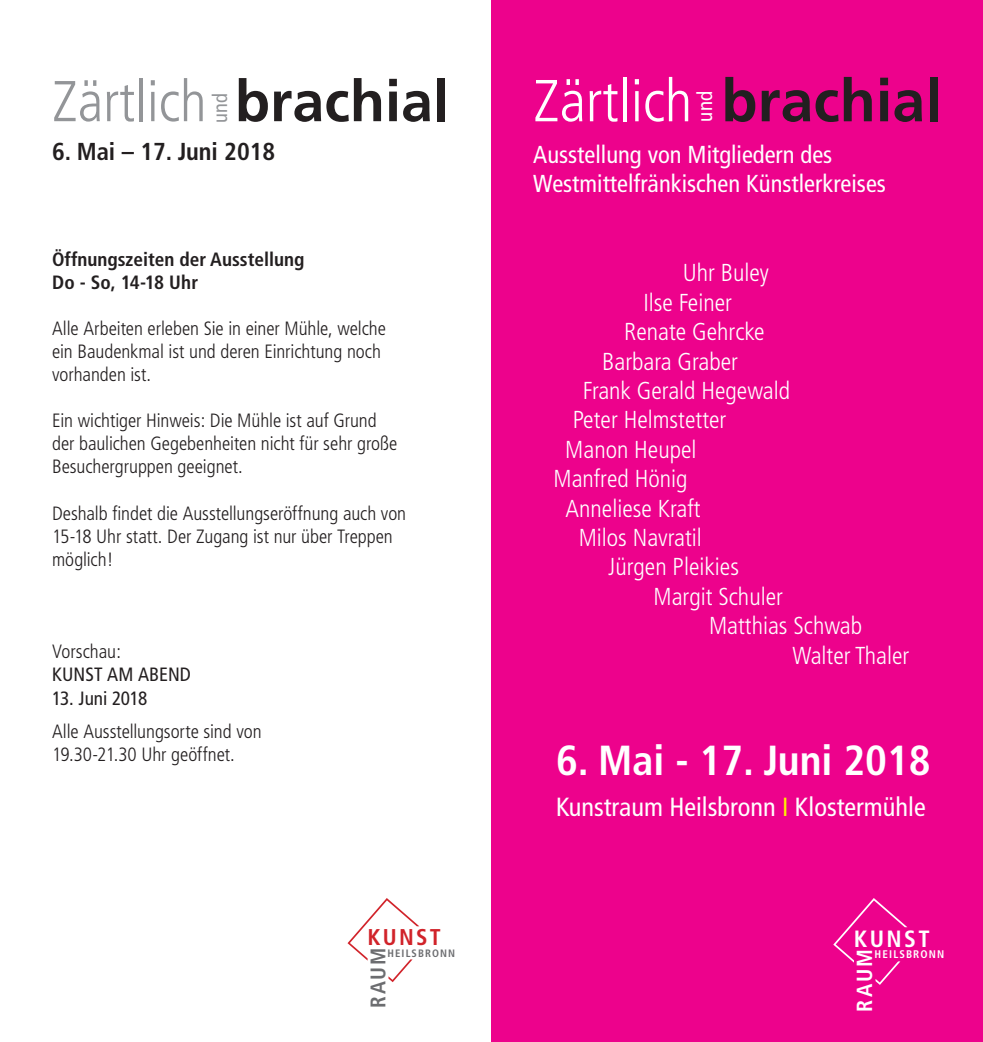
<style>
.page{position:relative;width:983px;height:1042px;background:#fff}
.page>*{position:absolute;margin:0;border:0;box-sizing:border-box;transform-origin:0 0}
.t1{font:300 condensed 59.15px "Frutiger";color:#fff}
.t2{font:700 59.15px "Frutiger";color:#231f20}
.t3{font:300 condensed 57.4px "Frutiger";color:#939598}
.t4{font:700 57.4px "Frutiger";color:#231f20}
.t5{font:700 condensed 42px "Frutiger";color:#fff}
.t6{font:condensed 26.25px "Frutiger";color:#fff}
.t7{font:300 condensed 24.5px "Frutiger";color:#fff}
.t8{font:condensed 24.5px "Frutiger";color:#fff}
.t9{font:700 condensed 24.5px "Frutiger";color:#231f20}
.t10{font:700 condensed 23.45px "Frutiger";letter-spacing:.1em;color:#fff}
.t11{font:700 condensed 22.75px "Frutiger";letter-spacing:.1em;color:#d1232a}
.t12{font:700 condensed 21.88px "Frutiger";color:#fff}
.t13{font:700 condensed 21.18px "Frutiger";color:#6c6d70}
.t14{font:condensed 21px "Frutiger";color:#fff}
.t15{font:condensed 20.47px "Frutiger";color:#939598}
.t16{font:300 condensed 19.25px/23.1px "Frutiger";letter-spacing:-.005em;color:#231f20}
.t17{font:700 condensed 19.25px/23.1px "Frutiger";color:#231f20}
.t18{font:condensed 19.25px/23.1px "Frutiger";color:#231f20}
.t19{font:700 condensed 11.03px "Frutiger";letter-spacing:.1em;color:#fff}
.t20{font:700 condensed 10.67px "Frutiger";letter-spacing:.1em;color:#6c6d70}
.s1{font-weight:300}
.s2{color:#fff101}
</style>
<div class="page">
<div style="left:491px;top:0;width:491px;height:1042px;background:#ed028c"></div>
<svg style="left:347px;top:898px;width:72px;height:84px"></svg>
<svg style="left:833px;top:898px;width:74px;height:87px"></svg>
<p class="t3" style="left:52px;top:69px;width:156px">Zärtlich</p>
<p class="t15" style="left:208px;top:123px;width:31px;rotate:-90deg">und</p>
<p class="t4" style="left:235px;top:67px;width:216px">brachial</p>
<p class="t9" style="left:52px;top:137px;width:224px">6. Mai – 17. Juni 2018</p>
<p class="t17" style="left:52px;top:247px;width:254px">Öffnungszeiten der Ausstellung<br>Do - So, 14-18 Uhr</p>
<p class="t16" style="left:52px;top:317px;width:335px">Alle Arbeiten erleben Sie in einer Mühle, welche ein Baudenkmal ist und deren Einrichtung noch vorhanden ist.</p>
<p class="t16" style="left:52px;top:409px;width:347px">Ein wichtiger Hinweis: Die Mühle ist auf Grund der baulichen Gegebenheiten nicht für sehr große<br>Besuchergruppen geeignet.</p>
<p class="t16" style="left:52px;top:502px;width:355px">Deshalb findet die Ausstellungseröffnung auch von<br>15-18 Uhr statt. Der Zugang ist nur über Treppen möglich!</p>
<p class="t18" style="left:52px;top:640px;width:140px"><span class="s1">Vorschau:<br></span>KUNST AM ABEND</p>
<p class="t18" style="left:52px;top:686px;width:97px">13. Juni 2018</p>
<p class="t16" style="left:52px;top:719px;width:211px">Alle Ausstellungsorte sind von<br>19.30-21.30 Uhr geöffnet.</p>
<p class="t1" style="left:533px;top:67px;width:160px">Zärtlich</p>
<p class="t14" style="left:692px;top:122px;width:32px;rotate:-90deg">und</p>
<p class="t2" style="left:721px;top:66px;width:222px">brachial</p>
<p class="t8" style="left:533px;top:140px;width:300px">Ausstellung von Mitgliedern des</p>
<p class="t8" style="left:533px;top:169px;width:354px">Westmittelfränkischen Künstlerkreises</p>
<p class="t7" style="left:682px;top:259px;width:88px">Uhr Buley</p>
<p class="t7" style="left:643px;top:288px;width:90px">Ilse Feiner</p>
<p class="t7" style="left:624px;top:318px;width:142px">Renate Gehrcke</p>
<p class="t7" style="left:602px;top:347px;width:137px">Barbara Graber</p>
<p class="t7" style="left:582px;top:377px;width:208px">Frank Gerald Hegewald</p>
<p class="t7" style="left:572px;top:406px;width:155px">Peter Helmstetter</p>
<p class="t7" style="left:565px;top:435px;width:133px">Manon Heupel</p>
<p class="t7" style="left:553px;top:465px;width:135px">Manfred Hönig</p>
<p class="t7" style="left:565px;top:494px;width:136px">Anneliese Kraft</p>
<p class="t7" style="left:578px;top:524px;width:125px">Milos Navratil</p>
<p class="t7" style="left:608px;top:553px;width:132px">Jürgen Pleikies</p>
<p class="t7" style="left:653px;top:582px;width:131px">Margit Schuler</p>
<p class="t7" style="left:708px;top:612px;width:154px">Matthias Schwab</p>
<p class="t7" style="left:792px;top:641px;width:118px">Walter Thaler</p>
<p class="t5" style="left:556px;top:735px;width:376px">6. Mai - 17. Juni 2018</p>
<p class="t6" style="left:556px;top:792px;width:371px">Kunstraum Heilsbronn <span class="s2">I</span> Klostermühle</p>
<p class="t11" style="left:367px;top:924px;width:75px">KUNST</p>
<p class="t20" style="left:387px;top:946px;width:69px">HEILSBRONN</p>
<p class="t12" style="left:851px;top:1011px;width:64px;rotate:-90deg">RAUM</p>
<p class="t10" style="left:853px;top:924px;width:77px">KUNST</p>
<p class="t19" style="left:874px;top:948px;width:71px">HEILSBRONN</p>
<p class="t13" style="left:365px;top:1008px;width:62px;rotate:-90deg">RAUM</p>
</div>
